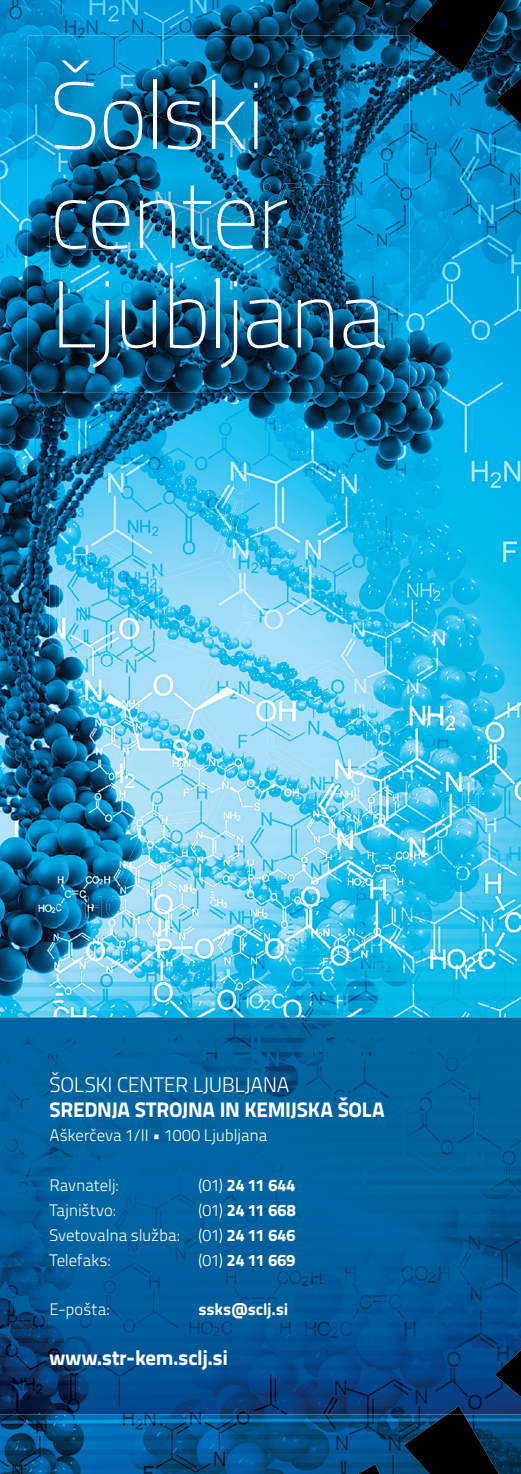
<style>
.page{position:relative;width:521px;height:1474px;background:#fff}
.page>*{position:absolute;margin:0;border:0;box-sizing:border-box;transform-origin:0 0}
.t1{font:94.5px/99.2px "Titillium Text 22 L 1 wt";letter-spacing:-.045em;color:#fff}
.t2{font:21px "Titillium Text 22 L 999 wt";letter-spacing:-.015em;color:#fff}
.t3{font:21px "Titillium Text 22 L 250 wt";letter-spacing:-.02em;color:#fff}
.t4{font:16.62px/24.8px "Titillium Text 22 L 250 wt";letter-spacing:-.01em;color:#fff}
.t5{font:16.62px "Titillium Text 22 L 999 wt";color:#fff}
.s1{font-family:"Titillium Text 22 L 250 wt"}
.s2{font-family:"Titillium Text 22 L 999 wt"}
</style>
<div class="page">
<img style="left:0;top:0;width:521px;height:60px">
<img style="left:0;top:60px;width:57px;height:957px">
<img style="left:406px;top:61px;width:115px;height:956px">
<img style="left:57px;top:393px;width:349px;height:624px">
<img style="left:0;top:1017px;width:521px;height:456px">
<img style="left:172px;top:471px;width:123px;height:336px">
<img style="left:50px;top:542px;width:122px;height:132px">
<img style="left:295px;top:660px;width:123px;height:132px">
<img style="left:110px;top:714px;width:62px;height:204px">
<img style="left:105px;top:765px;width:6px;height:23px">
<img style="left:417px;top:781px;width:62px;height:34px">
<img style="left:172px;top:806px;width:47px;height:24px">
<img style="left:86px;top:896px;width:25px;height:21px">
<img style="left:356px;top:0;width:149px;height:61px">
<img style="left:447px;top:60px;width:74px;height:63px">
<img style="left:358px;top:1414px;width:141px;height:59px">
<img style="left:447px;top:1350px;width:74px;height:64px">
<img style="left:28px;top:36px;width:381px;height:357px">
<img style="left:50px;top:99px;width:292px;height:184px">
<h1 class="t1" style="left:50px;top:62px;width:339px">Šolski center<br>Ljubljana</h1>
<p class="t3" style="left:50px;top:1069px;width:242px">ŠOLSKI CENTER LJUBLJANA</p>
<p class="t2" style="left:50px;top:1092px;width:337px">SREDNJA STROJNA IN KEMIJSKA ŠOLA</p>
<p class="t4" style="left:50px;top:1122px;width:219px">Aškerčeva 1/II • 1000 Ljubljana</p>
<p class="t4" style="left:50px;top:1171px;width:70px">Ravnatelj:</p>
<p class="t5" style="left:198px;top:1172px;width:98px"><span class="s1">(01)</span> 24 11 644</p>
<p class="t4" style="left:50px;top:1196px;width:67px">Tajništvo:</p>
<p class="t5" style="left:198px;top:1196px;width:99px"><span class="s1">(01)</span> 24 11 668</p>
<p class="t4" style="left:50px;top:1221px;width:247px">Svetovalna služba: (01) <span class="s2">24 11 646<br></span>Telefaks:</p>
<p class="t5" style="left:198px;top:1246px;width:98px"><span class="s1">(01)</span> 24 11 669</p>
<p class="t4" style="left:50px;top:1295px;width:61px">E-pošta:</p>
<p class="t5" style="left:198px;top:1296px;width:91px">ssks@sclj.si</p>
<p class="t2" style="left:50px;top:1340px;width:180px">www.str-kem.sclj.si</p>
</div>
